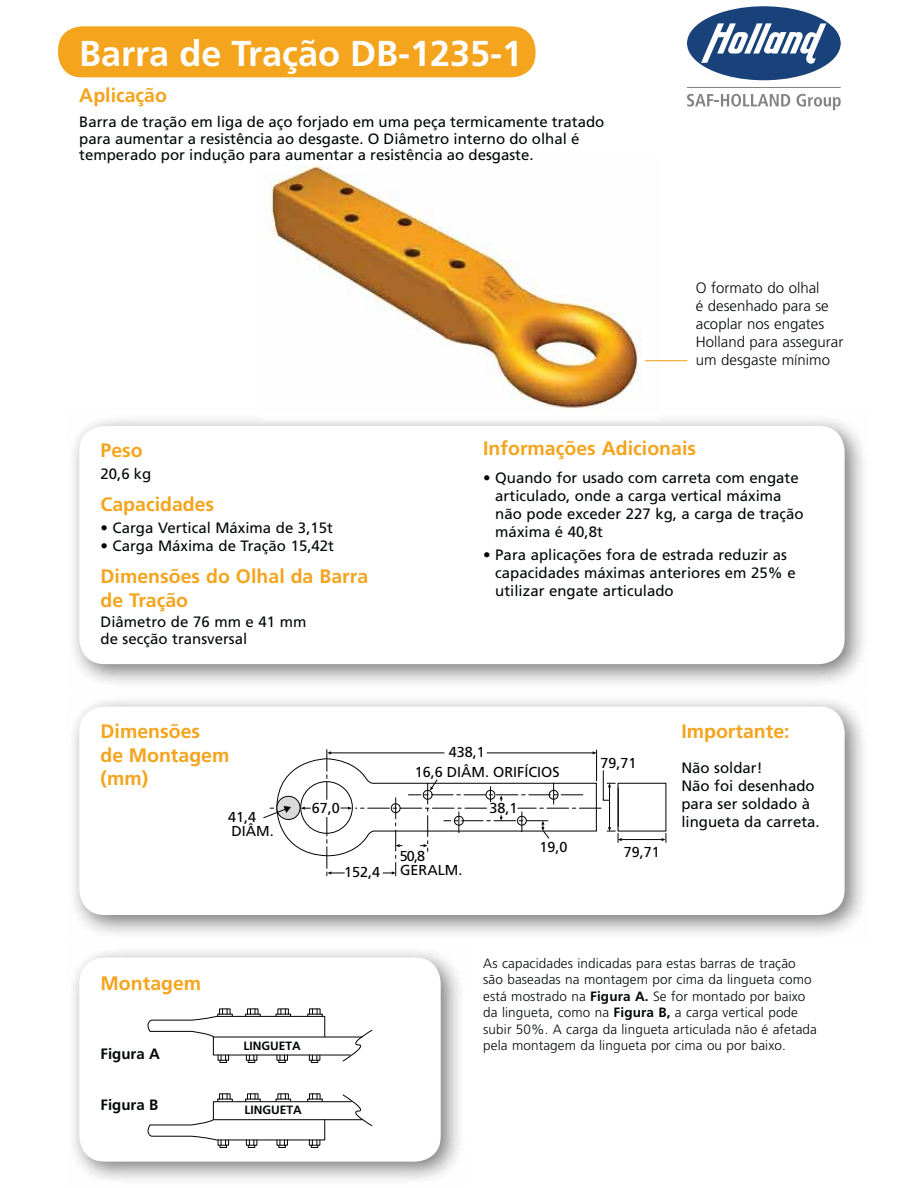
<style>
.page{position:relative;width:918px;height:1188px;background:#fff}
.page>*{position:absolute;margin:0;border:0;box-sizing:border-box;transform-origin:0 0}
.t1{font:700 36px "Frutiger";color:#fff}
.t2{font:700 19.5px/23.4px "Frutiger";color:#f4a41d}
.t3{font:15px/18px "Frutiger";color:#030806}
.t4{font:300 15px/18px "Frutiger";color:#030806}
.t5{font:700 15px "Frutiger";color:#030806}
.t6{font:14.4px/13.4px "Frutiger";color:#010202}
.t7{font:300 13.5px/16.5px "Frutiger";letter-spacing:.01em;color:#030806}
.t8{font:700 12px "Frutiger";color:#030806}
.s1{color:#010202}
.s2{font-weight:700}
</style>
<div class="page">
<div style="left:58px;top:26px;width:478px;height:51px;background:#f4a41d;border-radius:24px"></div>
<img style="left:266px;top:165px;width:396px;height:244px">
<svg style="left:148px;top:1094px;width:224px;height:54px"></svg>
<svg style="left:148px;top:1009px;width:224px;height:54px"></svg>
<hr style="left:621px;top:839px;width:41px;height:1px;background:#010202">
<div style="left:618px;top:783px;width:48px;height:48px;border:1px solid #010202"></div>
<svg style="left:662px;top:833px;width:5px;height:10px"></svg>
<svg style="left:263px;top:750px;width:359px;height:126px"></svg>
<hr style="left:645px;top:360px;width:42px;height:1px;background:#f4a41d">
<div style="left:687px;top:6px;width:154px;height:74px;background:#184279;border-radius:50%"></div>
<svg style="left:701px;top:23px;width:125px;height:42px"></svg>
<hr style="left:687px;top:87px;width:154px;height:1px;background:#838382">
<svg style="left:687px;top:94px;width:103px;height:13px"></svg>
<svg style="left:797px;top:94px;width:44px;height:16px"></svg>
<h1 class="t1" style="left:79px;top:39px;width:444px">Barra de Tração DB-1235-1</h1>
<h2 class="t2" style="left:79px;top:85px;width:89px">Aplicação</h2>
<p class="t3" style="left:79px;top:115px;width:527px;line-height:16.5px">Barra de tração em liga de aço forjado em uma peça termicamente tratado para aumentar a resistência ao desgaste. O Diâmetro interno do olhal é temperado por indução p<span class="s1">ara aumentar a resistência ao desgaste.</span></p>
<p class="t4" style="left:696px;top:280px;width:149px">O formato do olhal<br>é desenhado para se acoplar nos engates<br>Holland para assegurar um desgaste mínimo</p>
<h2 class="t2" style="left:101px;top:440px;width:44px">Peso</h2>
<p class="t3" style="left:101px;top:466px;width:52px">20,6 kg</p>
<h2 class="t2" style="left:101px;top:494px;width:115px">Capacidades</h2>
<p class="t3" style="left:101px;top:520px;width:234px">• Carga Vertical Máxima de 3,15t</p>
<p class="t3" style="left:101px;top:538px;width:235px">• Carga Máxima de Tração 15,42t</p>
<h2 class="t2" style="left:101px;top:566px;width:269px">Dimensões do Olhal da Barra de Tração</h2>
<p class="t3" style="left:101px;top:615px;width:207px;line-height:16.5px">Diâmetro de 76 mm e 41 mm de secção transversal</p>
<h2 class="t2" style="left:101px;top:721px;width:130px">Dimensões<br>de Montagem (mm)</h2>
<p class="t6" style="left:228px;top:812px;width:47px">41,4<br>DIÂM.</p>
<p class="t6" style="left:312px;top:802px;width:30px">67,0</p>
<h2 class="t2" style="left:483px;top:438px;width:214px">Informações Adicionais</h2>
<p class="t3" style="left:495px;top:470px;width:310px;text-indent:-12px">• Quando for usado com carreta com engate articulado, onde a carga vertical máxima não pode exceder 227 kg, a carga de tração máxima é 40,8t</p>
<p class="t3" style="left:495px;top:547px;width:302px;text-indent:-12px">• Para aplicações fora de estrada reduzir as capacidades máximas anteriores em 25% e utilizar engate articulado</p>
<p class="t6" style="left:449px;top:747px;width:38px">438,1</p>
<p class="t6" style="left:415px;top:767px;width:146px">16,6 DIÂM. ORIFÍCIOS</p>
<p class="t6" style="left:489px;top:803px;width:30px">38,1</p>
<p class="t6" style="left:601px;top:758px;width:38px">79,71</p>
<h2 class="t2" style="left:681px;top:721px;width:110px">Importante:</h2>
<p class="t3" style="left:681px;top:759px;width:140px">Não soldar!<br>Não foi desenhado para ser soldado à lingueta da carreta.</p>
<h2 class="t2" style="left:101px;top:973px;width:102px">Montagem</h2>
<p class="t5" style="left:101px;top:1047px;width:61px">Figura A</p>
<p class="t5" style="left:101px;top:1098px;width:59px">Figura B</p>
<p class="t8" style="left:243px;top:1041px;width:59px">LINGUETA</p>
<p class="t8" style="left:245px;top:1105px;width:59px">LINGUETA</p>
<p class="t6" style="left:400px;top:850px;width:27px">50,8</p>
<p class="t6" style="left:344px;top:866px;width:38px">152,4</p>
<p class="t6" style="left:400px;top:864px;width:64px">GERALM.</p>
<p class="t6" style="left:540px;top:841px;width:30px">19,0</p>
<p class="t6" style="left:624px;top:846px;width:38px">79,71</p>
<p class="t7" style="left:483px;top:956px;width:335px">As capacidades indicadas para estas barras de tração são baseadas na montagem por cima da lingueta como está mostrado na <span class="s2">Figura A.</span> Se for montado por baixo da lingueta, como na <span class="s2">Figura B,</span> a carga vertical pode subir 50%. A carga da lingueta articulada não é afetada pela montagem da lingueta por cima ou por baixo.</p>
</div>
